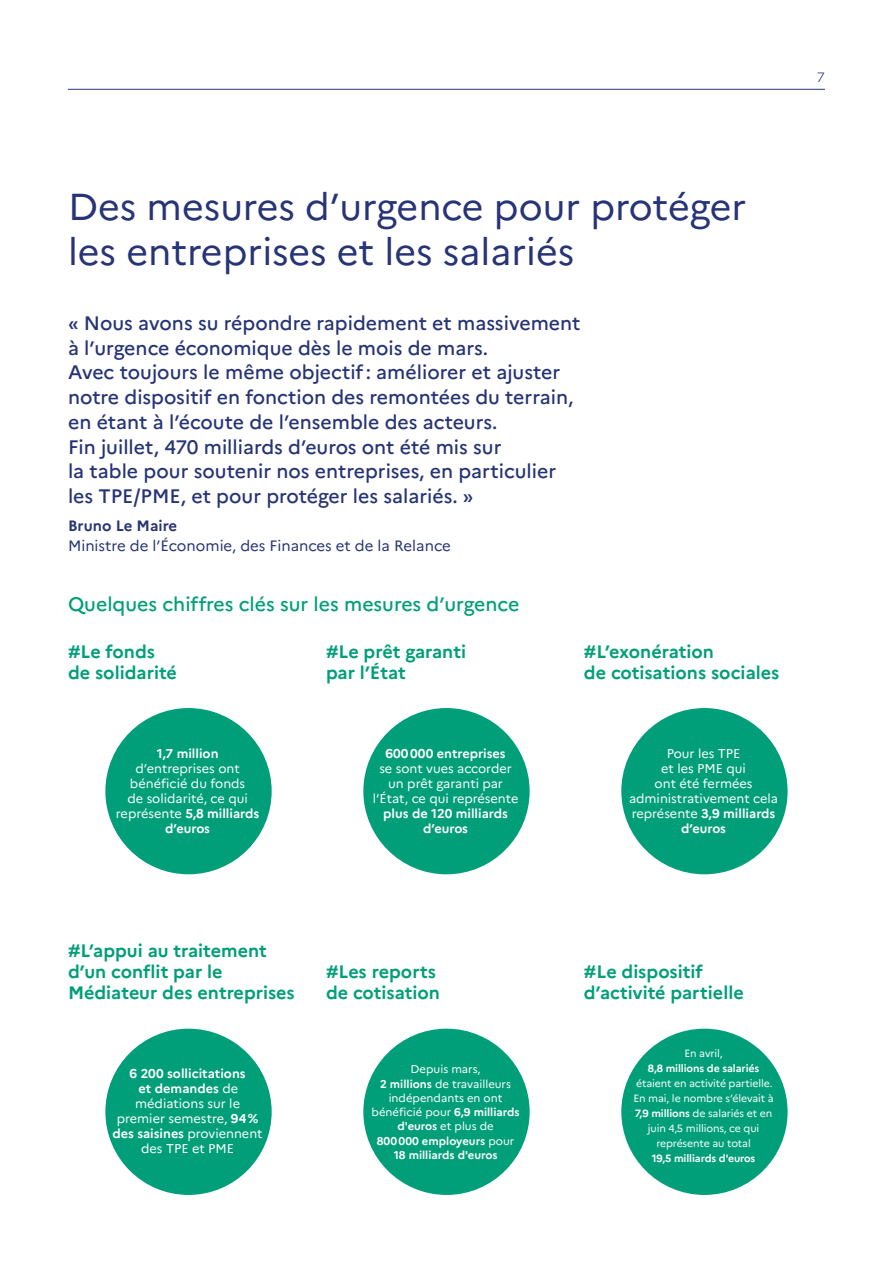
<style>
.page{position:relative;width:893px;height:1263px;background:#fff}
.page>*{position:absolute;margin:0;border:0;box-sizing:border-box;transform-origin:0 0}
.titre_page{font:37.5px/45px "Marianne";color:#273475}
.chapo_bleu{font:500 19.5px/24.8px "Marianne";color:#273475}
.chapo_vert{font:500 19.5px "Marianne";color:#009f79}
.COUR-tit-4{font:700 18px/21px "Marianne";color:#009f79}
.t1{font:15px/19.5px "Marianne";color:#273475}
.t2{font:300 13.5px "Marianne";color:#273475}
.texte_bulles-chiffre{font:12.75px/15px "Marianne";color:#fff;text-align:center}
.texte_bulles-chiffre-2{font:11.25px/14.2px "Marianne";color:#fff;text-align:center}
.texte_bulles-chiffre-3{font:10.5px/15px "Marianne";letter-spacing:-.01em;color:#fff;text-align:center}
.s1{font-weight:700}
</style>
<div class="page">
<div style="left:105px;top:708px;width:167px;height:166px;background:#009f79;border-radius:50%"></div>
<div style="left:363px;top:708px;width:167px;height:166px;background:#009f79;border-radius:50%"></div>
<div style="left:621px;top:708px;width:167px;height:166px;background:#009f79;border-radius:50%"></div>
<div style="left:105px;top:1029px;width:167px;height:166px;background:#009f79;border-radius:50%"></div>
<div style="left:621px;top:1029px;width:167px;height:166px;background:#009f79;border-radius:50%"></div>
<div style="left:363px;top:1029px;width:167px;height:166px;background:#009f79;border-radius:50%"></div>
<hr style="left:68px;top:89px;width:757px;height:1px;background:#273475">
<p class="t2" style="left:817px;top:69px;width:10px">7</p>
<p class="titre_page" style="left:68px;top:184px;width:680px">Des mesures d’urgence pour protéger les entreprises et les salariés</p>
<p class="chapo_bleu" style="left:68px;top:311px;width:514px">« Nous avons su répondre rapidement et massivement à l’urgence économique dès le mois de mars.</p>
<p class="chapo_bleu" style="left:68px;top:360px;width:507px">Avec toujours le même objectif: améliorer et ajuster notre dispositif en fonction des remontées du terrain, en étant à l’écoute de l’ensemble des acteurs.</p>
<p class="chapo_bleu" style="left:68px;top:434px;width:490px">Fin juillet, 470 milliards d’euros ont été mis sur<br>la table pour soutenir nos entreprises, en particulier les TPE/PME, et pour protéger les salariés. »</p>
<p class="t1" style="left:68px;top:516px;width:384px"><span class="s1">Bruno Le Maire<br></span>Ministre de l’Économie, des Finances et de la Relance</p>
<p class="chapo_vert" style="left:68px;top:592px;width:453px">Quelques chiffres clés sur les mesures d’urgence</p>
<p class="COUR-tit-4" style="left:68px;top:641px;width:110px">#Le fonds de solidarité</p>
<p class="COUR-tit-4" style="left:326px;top:641px;width:142px">#Le prêt garanti par l’État</p>
<p class="COUR-tit-4" style="left:584px;top:641px;width:197px">#L’exonération<br>de cotisations sociales</p>
<p class="texte_bulles-chiffre" style="left:116px;top:746px;width:145px"><span class="s1">1,7 million </span>d’entreprises ont bénéficié du fonds<br>de solidarité, ce qui représente <span class="s1">5,8 milliards d’euros</span></p>
<p class="texte_bulles-chiffre" style="left:373px;top:746px;width:147px"><span class="s1">600000 entreprises<br></span>se sont vues accorder un prêt garanti par l’État, ce qui représente <span class="s1">plus de 120 milliards d’euros</span></p>
<p class="texte_bulles-chiffre" style="left:629px;top:746px;width:151px">Pour les TPE<br>et les PME qui<br>ont été fermées administrativement cela représente <span class="s1">3,9 milliards d’euros</span></p>
<p class="COUR-tit-4" style="left:68px;top:940px;width:228px">#L’appui au traitement d’un conflit par le<br>Médiateur des entreprises</p>
<p class="texte_bulles-chiffre" style="left:113px;top:1066px;width:152px"><span class="s1">6 200 sollicitations<br>et demandes</span> de médiations sur le premier semestre, <span class="s1">94% des saisines</span> proviennent des TPE et PME</p>
<p class="COUR-tit-4" style="left:326px;top:961px;width:116px">#Les reports de cotisation</p>
<p class="texte_bulles-chiffre-2" style="left:371px;top:1062px;width:150px">Depuis mars,<br><span class="s1">2 millions</span> de travailleurs indépendants en ont bénéficié pour <span class="s1">6,9 milliards d'euros</span> et plus de<br><span class="s1">800000 employeurs</span> pour<br><span class="s1">18 milliards d'euros</span></p>
<p class="COUR-tit-4" style="left:584px;top:961px;width:161px">#Le dispositif d’activité partielle</p>
<p class="texte_bulles-chiffre-3" style="left:633px;top:1046px;width:142px">En avril,<br><span class="s1">8,8 millions de salariés </span>étaient en activité partielle.<br>En mai, le nombre s’élevait à<br><span class="s1">7,9 millions</span> de salariés et en juin 4,5 millions, ce qui représente au total<br><span class="s1">19,5 milliards d'euros</span></p>
</div>
